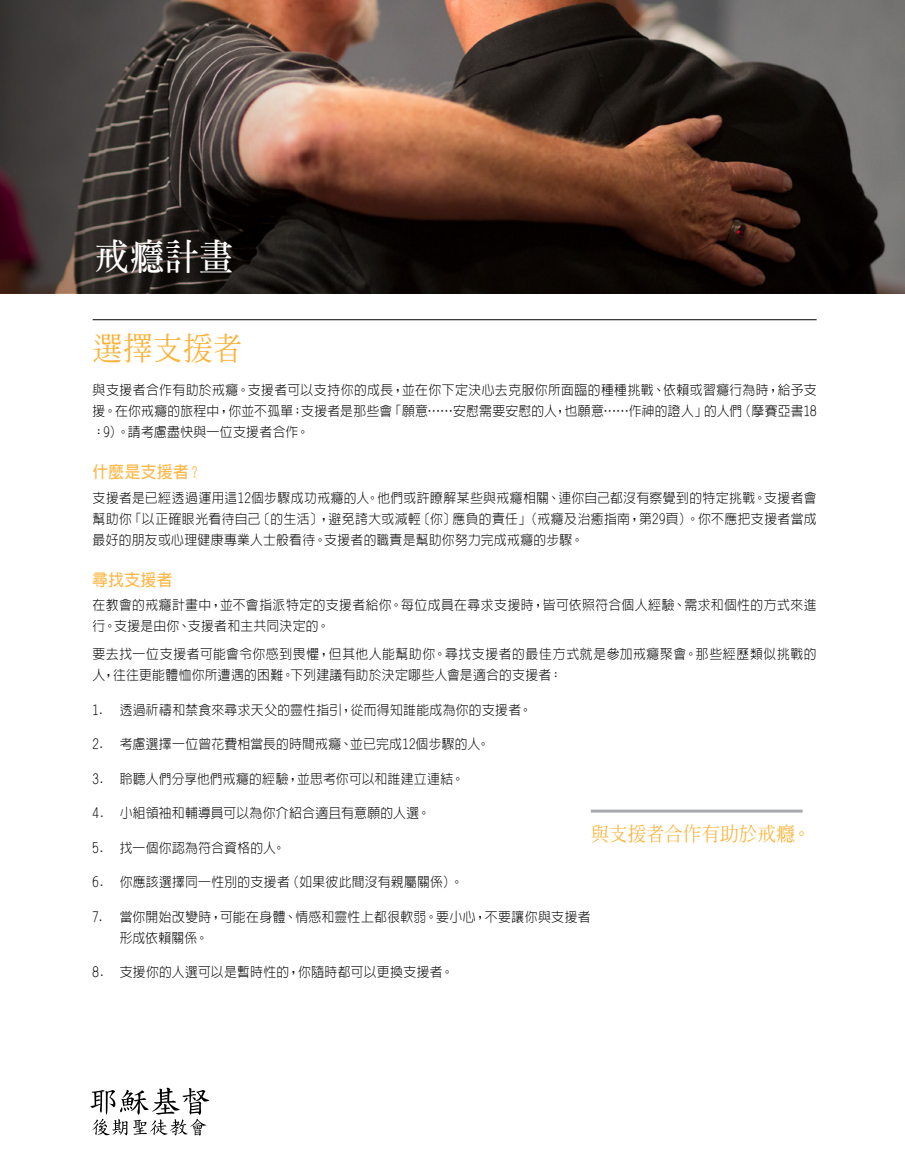
<style>
.page{position:relative;width:905px;height:1175px;background:#fff}
.page>*{position:absolute;margin:0;border:0;box-sizing:border-box;transform-origin:0 0}
.t1{font:700 36px "AR Ming B5";color:#fff;scale:.95 1}
.Level_1_Heading_Yell{font:500 31.5px "AR Ming B5";color:#fcb134;scale:.95 1}
.Pull_Quote_Left_Yell{font:500 19.5px "AR Ming B5";color:#fcb134;scale:.95 1}
.Level_2_Heading_Yell{font:700 16.5px "AR Hei B5";letter-spacing:.025em;color:#fdb84a;scale:.95 1}
.Level_2_Regular_Text{font:300 13.5px/21px "AR Hei B5";letter-spacing:.03em;color:#000;text-align:justify;scale:.95 1}
.Level_1_Numbered_Ste{font:300 13.5px/21px "AR Hei B5";letter-spacing:.02em;color:#000;scale:.95 1}
</style>
<div class="page">
<img style="left:351px;top:0;width:553px;height:294px">
<hr style="left:93px;top:319px;width:723px;height:1px;background:#000">
<svg style="left:90px;top:1087px;width:119px;height:48px"></svg>
<svg style="left:0;top:0;width:351px;height:294px"></svg>
<hr style="left:590px;top:809px;width:212px;height:3px;background:#a7a9ac">
<p class="t1" style="left:95px;top:238px;width:147px">戒癮計畫</p>
<p class="Level_1_Heading_Yell" style="left:93px;top:333px;width:159px">選擇支援者</p>
<p class="Level_2_Regular_Text" style="left:93px;top:379px;width:763px">與支援者合作有助於戒癮。支援者可以支持你的成長，並在你下定決心去克服你所面臨的種種挑戰、依賴或習癮行為時，給予支援。在你戒癮的旅程中，你並不孤單；支援者是那些會「願意……安慰需要安慰的人，也願意……作神的證人」的人們（摩賽亞書18：9）。請考慮盡快與一位支援者合作。</p>
<p class="Level_2_Heading_Yell" style="left:93px;top:464px;width:117px">什麼是支援者？</p>
<p class="Level_2_Regular_Text" style="left:93px;top:487px;width:763px">支援者是已經透過運用這12個步驟成功戒癮的人。他們或許瞭解某些與戒癮相關、連你自己都沒有察覺到的特定挑戰。支援者會幫助你「以正確眼光看待自己〔的生活〕，避免誇大或減輕〔你〕應負的責任」（戒癮及治癒指南，第29頁）。你不應把支援者當成最好的朋友或心理健康專業人士般看待。支援者的職責是幫助你努力完成戒癮的步驟。</p>
<p class="Level_2_Heading_Yell" style="left:93px;top:571px;width:86px">尋找支援者</p>
<p class="Level_2_Regular_Text" style="left:93px;top:594px;width:763px">在教會的戒癮計畫中，並不會指派特定的支援者給你。每位成員在尋求支援時，皆可依照符合個人經驗、需求和個性的方式來進行。支援是由你、支援者和主共同決定的。</p>
<p class="Level_2_Regular_Text" style="left:93px;top:643px;width:763px">要去找一位支援者可能會令你感到畏懼，但其他人能幫助你。尋找支援者的最佳方式就是參加戒癮聚會。那些經歷類似挑戰的人，往往更能體恤你所遭遇的困難。下列建議有助於決定哪些人會是適合的支援者：</p>
<p class="Level_1_Numbered_Ste" style="left:93px;top:699px;width:464px">1. 透過祈禱和禁食來尋求天父的靈性指引，從而得知誰能成為你的支援者。</p>
<p class="Level_1_Numbered_Ste" style="left:93px;top:733px;width:419px">2. 考慮選擇一位曾花費相當長的時間戒癮、並已完成12個步驟的人。</p>
<p class="Level_1_Numbered_Ste" style="left:93px;top:768px;width:393px">3. 聆聽人們分享他們戒癮的經驗，並思考你可以和誰建立連結。</p>
<p class="Level_1_Numbered_Ste" style="left:93px;top:802px;width:357px">4. 小組領袖和輔導員可以為你介紹合適且有意願的人選。</p>
<p class="Level_1_Numbered_Ste" style="left:93px;top:837px;width:204px">5. 找一個你認為符合資格的人。</p>
<p class="Level_1_Numbered_Ste" style="left:93px;top:871px;width:391px">6. 你應該選擇同一性別的支援者（如果彼此間沒有親屬關係）。</p>
<p class="Level_1_Numbered_Ste" style="left:120px;top:906px;width:497px;text-indent:-27px">7. 當你開始改變時，可能在身體、情感和靈性上都很軟弱。要小心，不要讓你與支援者形成依賴關係。</p>
<p class="Level_1_Numbered_Ste" style="left:93px;top:961px;width:381px">8. 支援你的人選可以是暫時性的，你隨時都可以更換支援者。</p>
<p class="Pull_Quote_Left_Yell" style="left:590px;top:823px;width:233px">與支援者合作有助於戒癮。</p>
</div>
